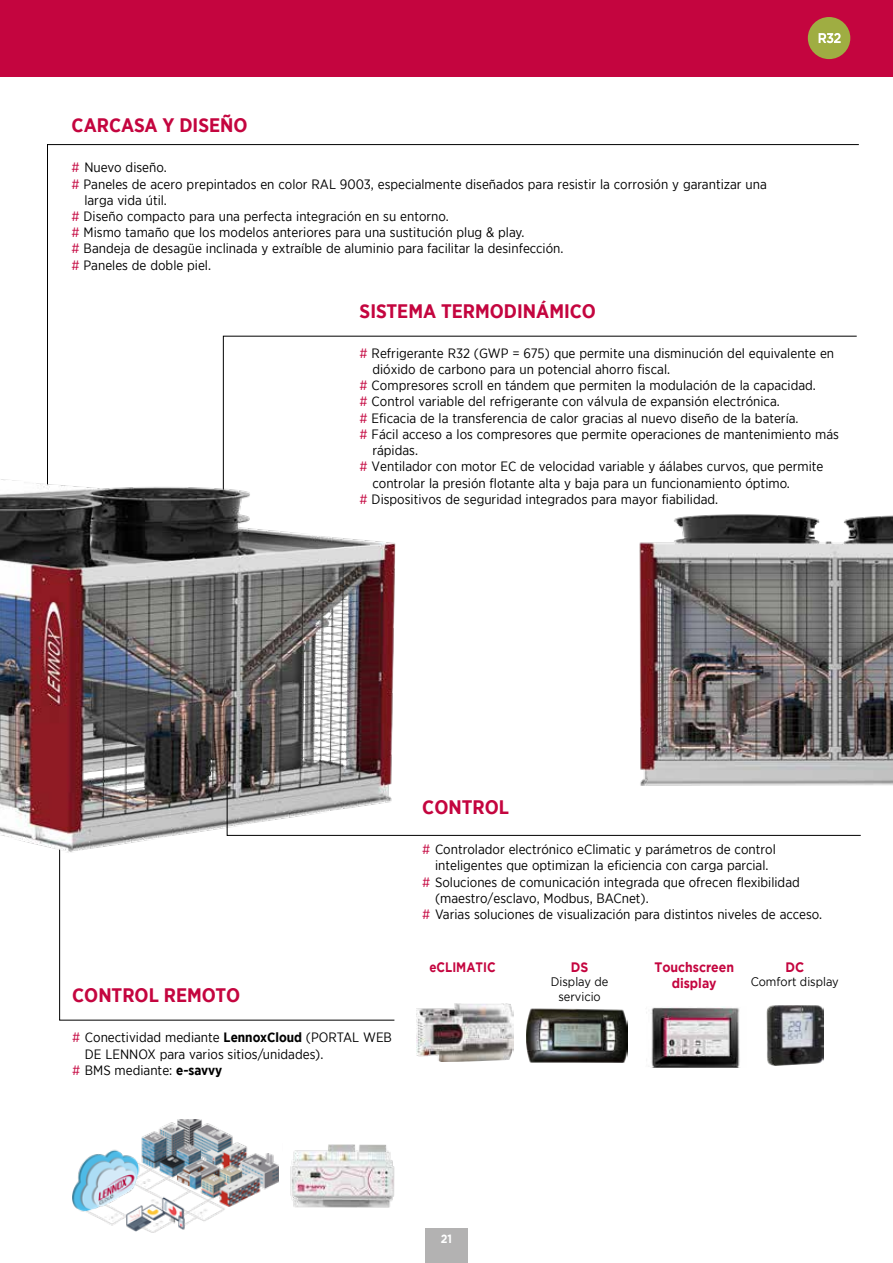
<style>
.page{position:relative;width:893px;height:1263px;background:#fff}
.page>*{position:absolute;margin:0;border:0;box-sizing:border-box;transform-origin:0 0}
.t1{font:700 19.5px "Gotham Narrow";color:#c4053f}
.t2{font:700 13.65px/16.5px "Gotham";color:#c4053f;text-align:center;scale:.9 1}
.t3{font:700 13.65px "Gotham";color:#c4053f;scale:.85 1}
.t4{font:13.5px "Gotham Narrow";color:#000}
.t5{font:12.3px/14.9px "Gotham";color:#000;text-align:center;scale:.9 1}
.t6{font:700 12px "Gotham";color:#fff;scale:.9 1}
.s1{color:#c4053f}
.s2{font-weight:700}
</style>
<div class="page">
<div style="left:0;top:0;width:893px;height:77px;background:#c4053f"></div>
<div style="left:425px;top:1229px;width:43px;height:34px;background:#b3b2b2"></div>
<svg style="left:47px;top:144px;width:812px;height:286px"></svg>
<svg style="left:223px;top:336px;width:634px;height:94px"></svg>
<svg style="left:59px;top:891px;width:336px;height:129px"></svg>
<div style="left:808px;top:17px;width:42px;height:42px;background:#9fad42;border-radius:50%"></div>
<svg style="left:819px;top:33px;width:22px;height:10px"></svg>
<img style="left:417px;top:1003px;width:96px;height:59px">
<img style="left:527px;top:1008px;width:100px;height:55px">
<img style="left:73px;top:1119px;width:206px;height:113px">
<img style="left:0;top:430px;width:396px;height:461px">
<svg style="left:227px;top:751px;width:344px;height:85px"></svg>
<img style="left:766px;top:1005px;width:57px;height:60px">
<img style="left:290px;top:1144px;width:105px;height:64px">
<img style="left:571px;top:514px;width:322px;height:322px">
<img style="left:646px;top:1007px;width:94px;height:60px">
<h1 class="t1" style="left:72px;top:113px;width:177px">CARCASA Y DISEÑO</h1>
<p class="t4" style="left:72px;top:159px;width:97px"><span class="s1">#</span> Nuevo diseño.</p>
<p class="t4" style="left:72px;top:175px;width:697px"><span class="s1">#</span> Paneles de acero prepintados en color RAL 9003, especialmente diseñados para resistir la corrosión y garantizar una</p>
<p class="t4" style="left:84px;top:192px;width:84px">larga vida útil.</p>
<p class="t4" style="left:72px;top:208px;width:379px"><span class="s1">#</span> Diseño compacto para una perfecta integración en su entorno.</p>
<p class="t4" style="left:72px;top:224px;width:454px"><span class="s1">#</span> Mismo tamaño que los modelos anteriores para una sustitución plug &amp; play.</p>
<p class="t4" style="left:72px;top:240px;width:493px"><span class="s1">#</span> Bandeja de desagüe inclinada y extraíble de aluminio para facilitar la desinfección.</p>
<p class="t4" style="left:72px;top:256px;width:141px"><span class="s1">#</span> Paneles de doble piel.</p>
<h1 class="t1" style="left:360px;top:298px;width:238px">SISTEMA TERMODINÁMICO</h1>
<p class="t4" style="left:360px;top:345px;width:476px"><span class="s1">#</span> Refrigerante R32 (GWP = 675) que permite una disminución del equivalente en</p>
<p class="t4" style="left:372px;top:361px;width:299px">dióxido de carbono para un potencial ahorro fiscal.</p>
<p class="t4" style="left:360px;top:377px;width:458px"><span class="s1">#</span> Compresores scroll en tándem que permiten la modulación de la capacidad.</p>
<p class="t4" style="left:360px;top:393px;width:422px"><span class="s1">#</span> Control variable del refrigerante con válvula de expansión electrónica.</p>
<p class="t4" style="left:360px;top:410px;width:440px"><span class="s1">#</span> Eficacia de la transferencia de calor gracias al nuevo diseño de la batería.</p>
<p class="t4" style="left:360px;top:426px;width:481px"><span class="s1">#</span> Fácil acceso a los compresores que permite operaciones de mantenimiento más</p>
<p class="t4" style="left:372px;top:442px;width:47px">rápidas.</p>
<p class="t4" style="left:360px;top:458px;width:465px"><span class="s1">#</span> Ventilador con motor EC de velocidad variable y áálabes curvos, que permite</p>
<p class="t4" style="left:372px;top:474px;width:419px">controlar la presión flotante alta y baja para un funcionamiento óptimo.</p>
<p class="t4" style="left:360px;top:491px;width:360px"><span class="s1">#</span> Dispositivos de seguridad integrados para mayor fiabilidad.</p>
<h1 class="t1" style="left:72px;top:983px;width:170px">CONTROL REMOTO</h1>
<p class="t4" style="left:72px;top:1029px;width:321px"><span class="s1">#</span> Conectividad mediante <span class="s2">LennoxCloud</span> (PORTAL WEB</p>
<p class="t4" style="left:85px;top:1045px;width:240px">DE LENNOX para varios sitios/unidades).</p>
<p class="t4" style="left:72px;top:1061px;width:151px"><span class="s1">#</span> BMS mediante: <span class="s2">e-savvy</span></p>
<h1 class="t1" style="left:422px;top:794px;width:88px">CONTROL</h1>
<p class="t4" style="left:422px;top:841px;width:355px"><span class="s1">#</span> Controlador electrónico eClimatic y parámetros de control</p>
<p class="t4" style="left:435px;top:857px;width:335px">inteligentes que optimizan la eficiencia con carga parcial.</p>
<p class="t4" style="left:422px;top:873px;width:379px"><span class="s1">#</span> Soluciones de comunicación integrada que ofrecen flexibilidad</p>
<p class="t4" style="left:435px;top:890px;width:215px">(maestro/esclavo, Modbus, BACnet).</p>
<p class="t4" style="left:422px;top:906px;width:401px"><span class="s1">#</span> Varias soluciones de visualización para distintos niveles de acceso.</p>
<p class="t3" style="left:429px;top:959px;width:79px">eCLIMATIC</p>
<p class="t2" style="left:571px;top:958px;width:21px">DS</p>
<p class="t5" style="left:551px;top:974px;width:65px">Display de servicio</p>
<p class="t2" style="left:654px;top:958px;width:90px">Touchscreen display</p>
<p class="t2" style="left:785px;top:958px;width:22px">DC</p>
<p class="t5" style="left:751px;top:974px;width:99px">Comfort display</p>
<p class="t6" style="left:441px;top:1231px;width:14px">21</p>
</div>
